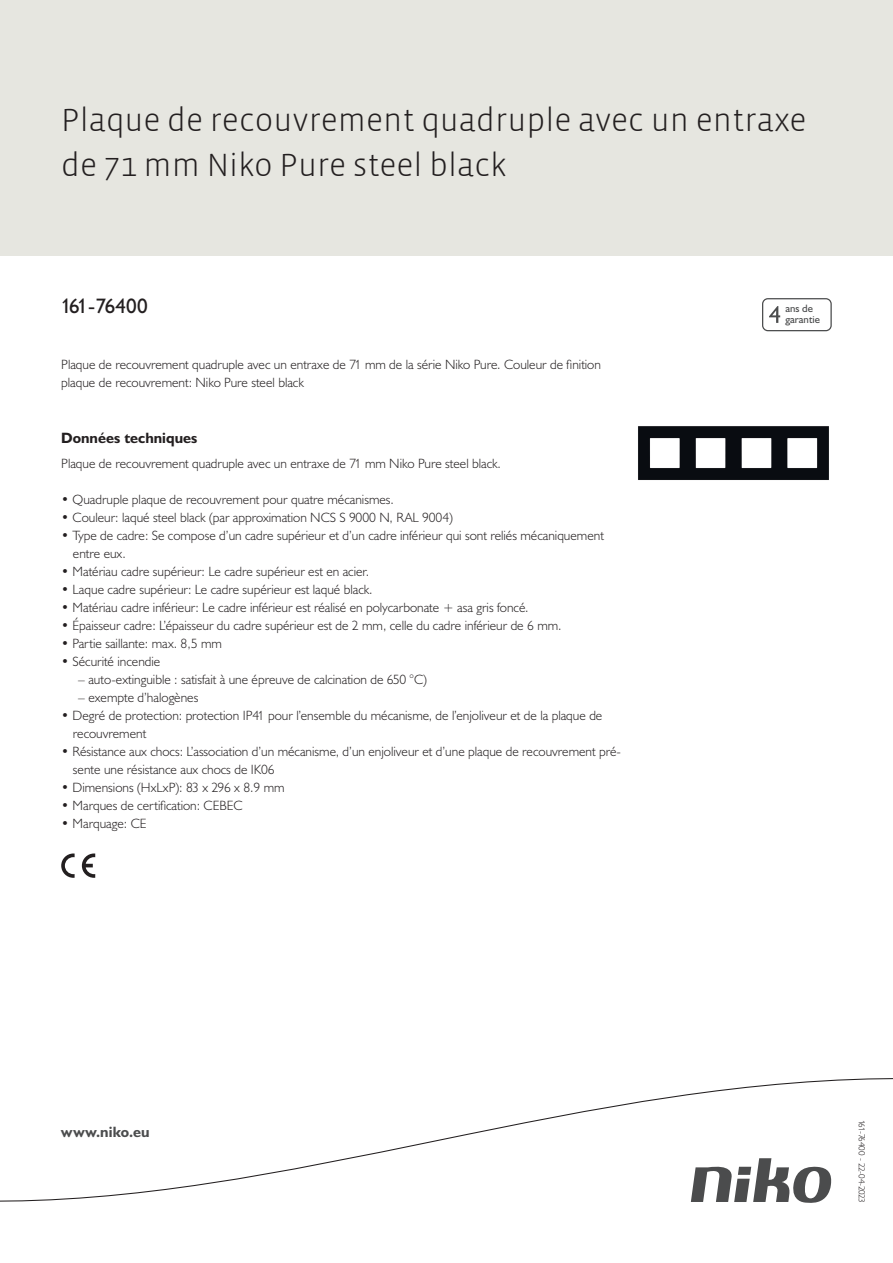
<style>
.page{position:relative;width:893px;height:1263px;background:#fff}
.page>*{position:absolute;margin:0;border:0;box-sizing:border-box;transform-origin:0 0}
.Title_datasheets{font:300 33px/45px "Vista Sans";color:#231f20}
.Article_number{font:21px "Humanist 521 BT";letter-spacing:-.025em;color:#231f20}
.Titles_parts{font:700 15px "Humanist 521 BT";color:#231f20}
.titel_afbeelding{font:700 15px "Humanist 521 BT";letter-spacing:.005em;color:#4b4c4d}
.USP_Bullets{font:300 13.5px/18px "Humanist 521 BT";color:#231f20}
.Platte_tekst_CAB{font:300 13.5px/18px "Humanist 521 BT";color:#231f20}
.USP_Bullets_level_2{font:300 13.5px "Humanist 521 BT";color:#231f20}
.t1{font:10.8px/10.8px "Humanist 521 BT";color:#4b4c4d}
.Revision{font:300 9px "Humanist 521 BT";letter-spacing:-.03em;color:#231f20}
</style>
<div class="page">
<div style="left:0;top:0;width:893px;height:255px;background:#e6e6e0"></div>
<svg style="left:82px;top:853px;width:13px;height:25px"></svg>
<svg style="left:61px;top:853px;width:14px;height:25px"></svg>
<svg style="left:762px;top:298px;width:70px;height:33px"></svg>
<svg style="left:0;top:1078px;width:893px;height:125px"></svg>
<img style="left:638px;top:426px;width:191px;height:54px">
<p class="Title_datasheets" style="left:61px;top:98px;width:747px">Plaque de recouvrement quadruple avec un entraxe de 71 mm Niko Pure steel black</p>
<p class="Article_number" style="left:61px;top:293px;width:88px">161-76400</p>
<p class="t1" style="left:785px;top:303px;width:36px">ans de garantie</p>
<p class="Platte_tekst_CAB" style="left:61px;top:355px;width:541px">Plaque de recouvrement quadruple avec un entraxe de 71 mm de la série Niko Pure. Couleur de finition plaque de recouvrement: Niko Pure steel black</p>
<p class="Titles_parts" style="left:61px;top:429px;width:138px">Données techniques</p>
<p class="Platte_tekst_CAB" style="left:61px;top:454px;width:441px">Plaque de recouvrement quadruple avec un entraxe de 71 mm Niko Pure steel black.</p>
<p class="USP_Bullets" style="left:61px;top:490px;width:334px">• Quadruple plaque de recouvrement pour quatre mécanismes.</p>
<p class="USP_Bullets" style="left:61px;top:508px;width:393px">• Couleur: laqué steel black (par approximation NCS S 9000 N, RAL 9004)</p>
<p class="USP_Bullets" style="left:73px;top:526px;width:532px;text-indent:-12px">• Type de cadre: Se compose d’un cadre supérieur et d’un cadre inférieur qui sont reliés mécaniquement entre eux.</p>
<p class="USP_Bullets" style="left:61px;top:562px;width:309px">• Matériau cadre supérieur: Le cadre supérieur est en acier.</p>
<p class="USP_Bullets" style="left:61px;top:580px;width:313px">• Laque cadre supérieur: Le cadre supérieur est laqué black.</p>
<p class="USP_Bullets" style="left:61px;top:598px;width:469px">• Matériau cadre inférieur: Le cadre inférieur est réalisé en polycarbonate + asa gris foncé.</p>
<p class="USP_Bullets" style="left:61px;top:616px;width:502px">• Épaisseur cadre: L’épaisseur du cadre supérieur est de 2 mm, celle du cadre inférieur de 6 mm.</p>
<p class="USP_Bullets" style="left:61px;top:634px;width:162px">• Partie saillante: max. 8,5 mm</p>
<p class="USP_Bullets" style="left:61px;top:652px;width:101px">• Sécurité incendie</p>
<p class="USP_Bullets_level_2" style="left:78px;top:671px;width:350px">– auto-extinguible : satisfait à une épreuve de calcination de 650 °C)</p>
<p class="USP_Bullets_level_2" style="left:78px;top:689px;width:122px">– exempte d’halogènes</p>
<p class="USP_Bullets" style="left:73px;top:706px;width:531px;text-indent:-12px">• Degré de protection: protection IP41 pour l’ensemble du mécanisme, de l’enjoliveur et de la plaque de recouvrement</p>
<p class="USP_Bullets" style="left:73px;top:742px;width:550px;text-indent:-12px">• Résistance aux chocs: L’association d’un mécanisme, d’un enjoliveur et d’une plaque de recouvrement pré&shy;sente une résistance aux chocs de IK06</p>
<p class="USP_Bullets" style="left:61px;top:778px;width:225px">• Dimensions (HxLxP): 83 x 296 x 8.9 mm</p>
<p class="USP_Bullets" style="left:61px;top:796px;width:183px">• Marques de certification: CEBEC</p>
<p class="USP_Bullets" style="left:61px;top:814px;width:87px">• Marquage: CE</p>
<p class="titel_afbeelding" style="left:61px;top:1122px;width:90px">www.niko.eu</p>
<p class="Revision" style="left:868px;top:1120px;width:84px;rotate:90deg">161-76400 - 22-04-2023</p>
</div>
